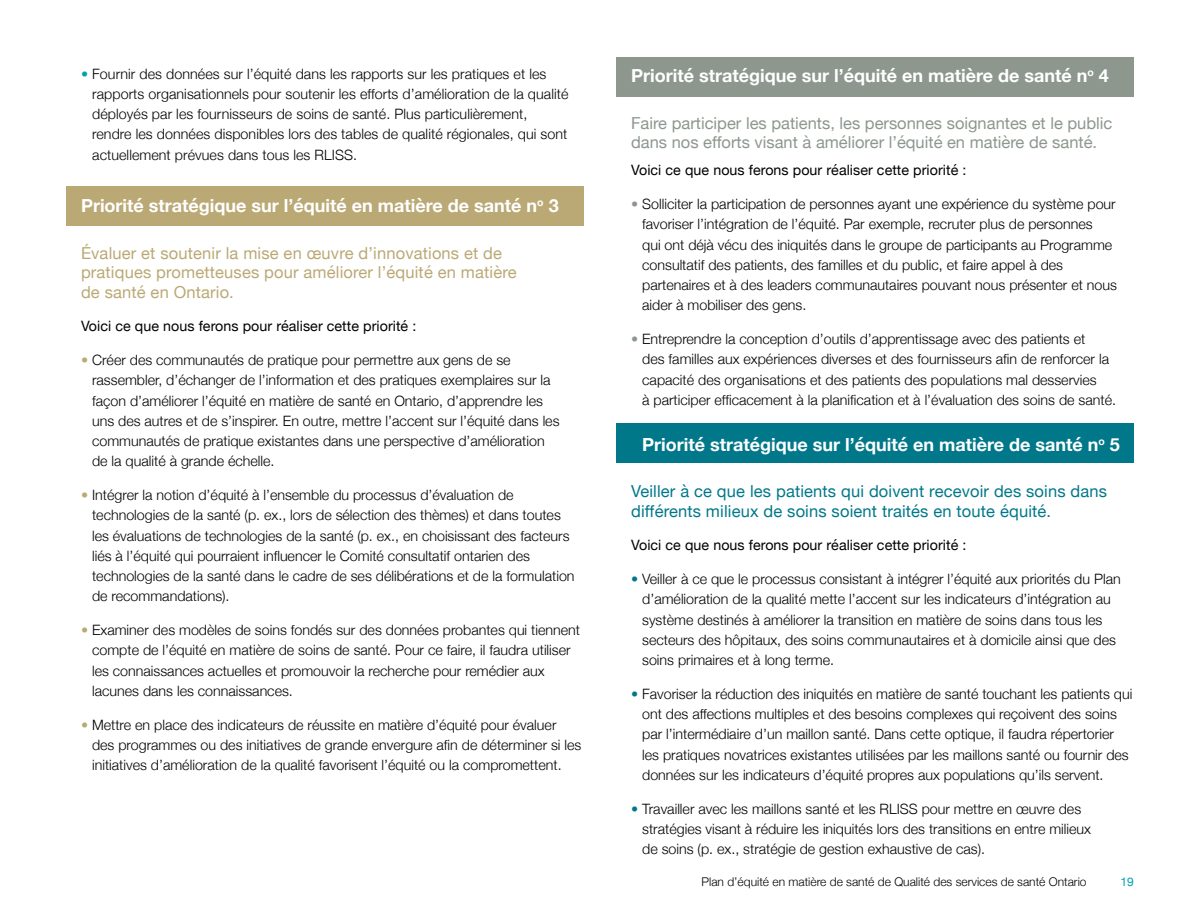
<style>
.page{position:relative;width:1188px;height:918px;background:#fff}
.page>*{position:absolute;margin:0;border:0;box-sizing:border-box;transform-origin:0 0}
.Priority_Title{font:700 18px "Helvetica Neue";color:#fff}
.Body_copy{font:700 18px "Helvetica Neue";color:#fff}
.Priority_Description{font:16.5px/19.5px "Helvetica Neue";letter-spacing:.01em;color:#baa975}
.Priority_Description-2{font:16.5px/19.5px "Helvetica Neue";color:#8d978e}
.Priority_Description-3{font:16.5px/19.5px "Helvetica Neue";letter-spacing:.01em;color:#00788a}
.Body_copy-2{font:300 14.25px/20.2px "Helvetica Neue";color:#000}
.Body_copy-3{font:14.25px "Helvetica Neue";letter-spacing:.005em;color:#000}
.t1{font:300 12px "Helvetica Neue";color:#000}
.t2{font:12px "Helvetica Neue";color:#00a0af}
.s1{color:#00a0af}
.s2{color:#baa975}
.s3{color:#8d978e}
.s4{color:#00788a}
</style>
<div class="page">
<div style="left:616px;top:57px;width:518px;height:40px;background:#8d978e"></div>
<div style="left:616px;top:423px;width:518px;height:40px;background:#00788a"></div>
<div style="left:66px;top:186px;width:518px;height:40px;background:#baa975"></div>
<p class="Body_copy-2" style="left:92px;top:62px;width:478px;text-indent:-11px"><span class="s1">•</span> Fournir des données sur l’équité dans les rapports sur les pratiques et les rapports organisationnels pour soutenir les efforts d’amélioration de la qualité déployés par les fournisseurs de soins de santé. Plus particulièrement, rendre les données disponibles lors des tables de qualité régionales, qui sont actuellement prévues dans tous les RLISS.</p>
<p class="Priority_Title" style="left:81px;top:192px;width:479px">Priorité stratégique sur l’équité en matière de santé n<sup>o</sup> 3</p>
<p class="Priority_Description" style="left:81px;top:244px;width:437px">Évaluer et soutenir la mise en œuvre d’innovations et de pratiques prometteuses pour améliorer l’équité en matière de santé en Ontario.</p>
<p class="Body_copy-3" style="left:81px;top:316px;width:337px">Voici ce que nous ferons pour réaliser cette priorité :</p>
<p class="Body_copy-2" style="left:92px;top:349px;width:469px;text-indent:-11px"><span class="s2">•</span> Créer des communautés de pratique pour permettre aux gens de se rassembler, d’échanger de l’information et des pratiques exemplaires sur la façon d’améliorer l’équité en matière de santé en Ontario, d’apprendre les uns des autres et de s’inspirer. En outre, mettre l’accent sur l’équité dans les communautés de pratique existantes dans une perspective d’amélioration de la qualité à grande échelle.</p>
<p class="Body_copy-2" style="left:92px;top:484px;width:484px;text-indent:-11px"><span class="s2">•</span> Intégrer la notion d’équité à l’ensemble du processus d’évaluation de technologies de la santé (p. ex., lors de sélection des thèmes) et dans toutes les évaluations de technologies de la santé (p. ex., en choisissant des facteurs liés à l’équité qui pourraient influencer le Comité consultatif ontarien des technologies de la santé dans le cadre de ses délibérations et de la formulation de recommandations).</p>
<p class="Body_copy-2" style="left:92px;top:619px;width:489px;text-indent:-11px"><span class="s2">•</span> Examiner des modèles de soins fondés sur des données probantes qui tiennent compte de l’équité en matière de soins de santé. Pour ce faire, il faudra utiliser les connaissances actuelles et promouvoir la recherche pour remédier aux lacunes dans les connaissances.</p>
<p class="Body_copy-2" style="left:92px;top:713px;width:491px;text-indent:-11px"><span class="s2">•</span> Mettre en place des indicateurs de réussite en matière d’équité pour évaluer des programmes ou des initiatives de grande envergure afin de déterminer si les initiatives d’amélioration de la qualité favorisent l’équité ou la compromettent.</p>
<p class="Priority_Title" style="left:631px;top:62px;width:479px">Priorité stratégique sur l’équité en matière de santé n<sup>o</sup> 4</p>
<p class="Priority_Description-2" style="left:631px;top:114px;width:483px">Faire participer les patients, les personnes soignantes et le public dans nos efforts visant à améliorer l’équité en matière de santé.</p>
<p class="Body_copy-3" style="left:631px;top:160px;width:337px">Voici ce que nous ferons pour réaliser cette priorité :</p>
<p class="Body_copy-2" style="left:642px;top:193px;width:476px;text-indent:-11px"><span class="s3">•</span> Solliciter la participation de personnes ayant une expérience du système pour favoriser l’intégration de l’équité. Par exemple, recruter plus de personnes<br>qui ont déjà vécu des iniquités dans le groupe de participants au Programme consultatif des patients, des familles et du public, et faire appel à des partenaires et à des leaders communautaires pouvant nous présenter et nous aider à mobiliser des gens.</p>
<p class="Body_copy-2" style="left:642px;top:328px;width:475px;text-indent:-11px"><span class="s3">•</span> Entreprendre la conception d’outils d’apprentissage avec des patients et<br>des familles aux expériences diverses et des fournisseurs afin de renforcer la capacité des organisations et des patients des populations mal desservies<br>à participer efficacement à la planification et à l’évaluation des soins de santé.</p>
<p class="Body_copy" style="left:642px;top:430px;width:479px">Priorité stratégique sur l’équité en matière de santé n<sup>o</sup> 5</p>
<p class="Priority_Description-3" style="left:631px;top:482px;width:478px">Veiller à ce que les patients qui doivent recevoir des soins dans différents milieux de soins soient traités en toute équité.</p>
<p class="Body_copy-3" style="left:631px;top:535px;width:337px">Voici ce que nous ferons pour réaliser cette priorité :</p>
<p class="Body_copy-2" style="left:642px;top:568px;width:480px;text-indent:-11px"><span class="s4">•</span> Veiller à ce que le processus consistant à intégrer l’équité aux priorités du Plan d’amélioration de la qualité mette l’accent sur les indicateurs d’intégration au système destinés à améliorer la transition en matière de soins dans tous les secteurs des hôpitaux, des soins communautaires et à domicile ainsi que des soins primaires et à long terme.</p>
<p class="Body_copy-2" style="left:642px;top:683px;width:492px;text-indent:-11px"><span class="s4">•</span> Favoriser la réduction des iniquités en matière de santé touchant les patients qui ont des affections multiples et des besoins complexes qui reçoivent des soins par l’intermédiaire d’un maillon santé. Dans cette optique, il faudra répertorier les pratiques novatrices existantes utilisées par les maillons santé ou fournir des données sur les indicateurs d’équité propres aux populations qu’ils servent.</p>
<p class="Body_copy-2" style="left:642px;top:797px;width:450px;text-indent:-11px"><span class="s4">•</span> Travailler avec les maillons santé et les RLISS pour mettre en œuvre des stratégies visant à réduire les iniquités lors des transitions en entre milieux de soins (p. ex., stratégie de gestion exhaustive de cas).</p>
<p class="t1" style="left:702px;top:872px;width:386px">Plan d’équité en matière de santé de Qualité des services de santé Ontario</p>
<p class="t2" style="left:1121px;top:873px;width:15px">19</p>
</div>
